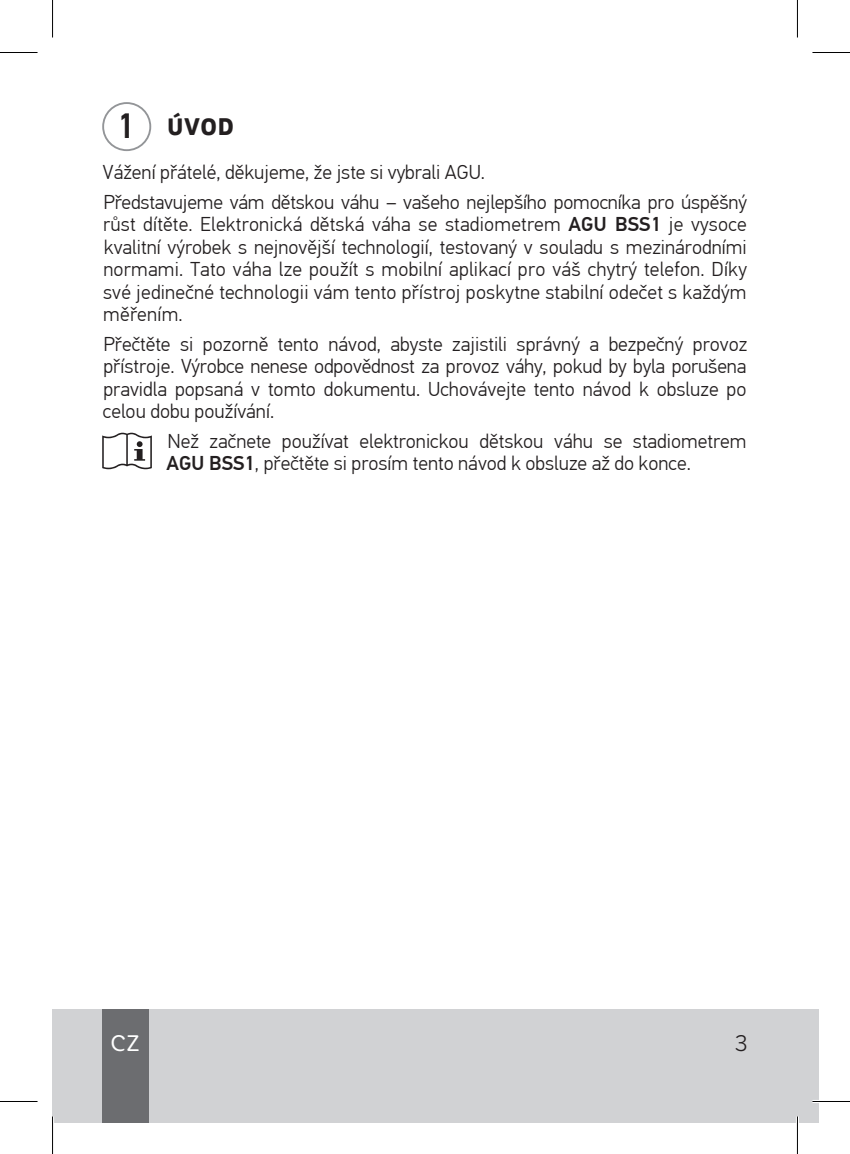
<style>
.page{position:relative;width:850px;height:1154px;background:#fff}
.page>*{position:absolute;margin:0;border:0;box-sizing:border-box;transform-origin:0 0}
.t1{font:500 35px "PF Din Text Pro";color:#231f20}
.t2{font:700 25px "PF Square Sans Pro";color:#231f20}
.t3{font:22.5px "Core Rhino";color:#fff}
.t4{font:300 22.5px "Core Sans A35";color:#231f20}
.t5{font:300 20px/22.5px "PF Din Text Pro";color:#231f20}
.s1{font-weight:500}
</style>
<div class="page">
<div style="left:52px;top:1009px;width:766px;height:114px;background:#d1d2d4"></div>
<div style="left:102px;top:1009px;width:46px;height:114px;background:#6c6d70"></div>
<div style="left:102px;top:102px;width:49px;height:49px;border:2px solid #939598;border-radius:50%"></div>
<svg style="left:102px;top:433px;width:50px;height:36px"></svg>
<hr style="left:812px;top:1100px;width:37px;height:3px;background:#fff">
<hr style="left:51px;top:1116px;width:3px;height:38px;background:#fff">
<hr style="left:795px;top:1116px;width:3px;height:38px;background:#fff">
<hr style="left:0;top:52px;width:38px;height:1px;background:#000">
<hr style="left:812px;top:52px;width:37px;height:1px;background:#000">
<hr style="left:0;top:1101px;width:38px;height:1px;background:#000">
<hr style="left:812px;top:1101px;width:37px;height:1px;background:#000">
<hr style="left:52px;top:0;width:1px;height:38px;background:#000">
<hr style="left:52px;top:1116px;width:1px;height:38px;background:#000">
<hr style="left:796px;top:0;width:1px;height:38px;background:#000">
<hr style="left:796px;top:1116px;width:1px;height:38px;background:#000">
<p class="t2" style="left:167px;top:112px;width:69px">ÚVOD</p>
<p class="t5" style="left:103px;top:158px;width:645px;line-height:29.5px">Vážení přátelé, děkujeme, že jste si vybrali AGU.<br>Představujeme vám dětskou váhu – vašeho nejlepšího pomocníka pro úspěšný</p>
<p class="t5" style="left:103px;top:213px;width:645px;text-align:justify">růst dítěte. Elektronická dětská váha se stadiometrem <span class="s1">AGU BSS1</span> je vysoce kvalitní výrobek s nejnovější technologií, testovaný v souladu s mezinárodními normami. Tato váha lze použít s mobilní aplikací pro váš chytrý telefon. Díky své jedinečné technologii vám tento přístroj poskytne stabilní odečet s každým měřením.</p>
<p class="t5" style="left:103px;top:333px;width:645px;text-align:justify">Přečtěte si pozorně tento návod, abyste zajistili správný a bezpečný provoz přístroje. Výrobce nenese odpovědnost za provoz váhy, pokud by byla porušena pravidla popsaná v tomto dokumentu. Uchovávejte tento návod k obsluze po celou dobu používání.</p>
<p class="t5" style="left:166px;top:430px;width:581px">Než začnete používat elektronickou dětskou váhu se stadiometrem<br><span class="s1">AGU BSS1</span>, přečtěte si prosím tento návod k obsluze až do konce.</p>
<h1 class="t1" style="left:117px;top:105px;width:20px">1</h1>
<p class="t3" style="left:111px;top:1029px;width:31px">CZ</p>
<p class="t4" style="left:734px;top:1028px;width:15px">3</p>
</div>
